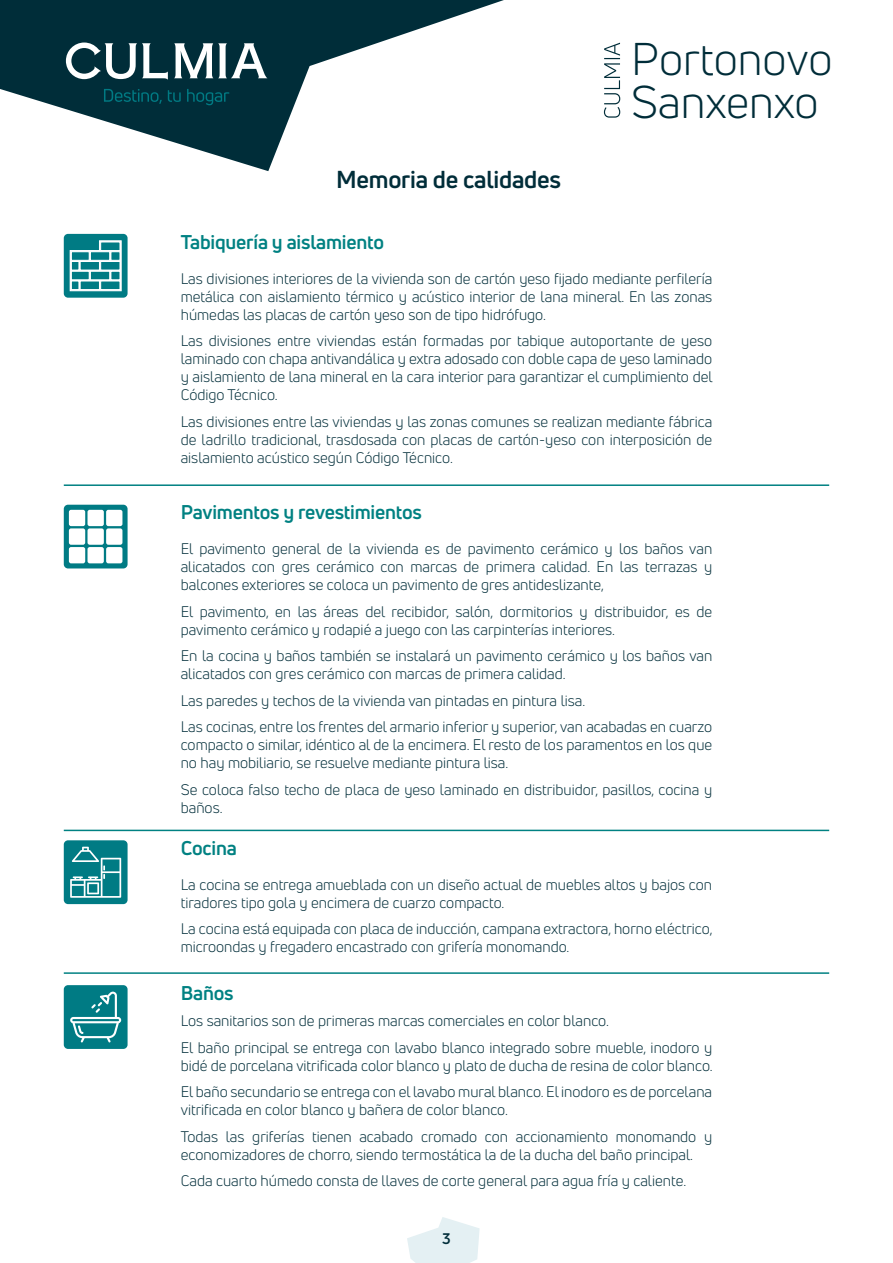
<style>
.page{position:relative;width:893px;height:1263px;background:#fff}
.page>*{position:absolute;margin:0;border:0;box-sizing:border-box;transform-origin:0 0}
.t1{font:44.85px/43.8px "Uni Neue";color:#002d39}
.t2{font:700 24px "Uni Neue";letter-spacing:-.01em;color:#002d39}
.t3{font:700 19.5px "Uni Neue";letter-spacing:-.01em;color:#008182}
.t4{font:15px/18px "Uni Neue";color:#002d39}
.t5{font:700 15px "Uni Neue";color:#002d39}
</style>
<div class="page">
<svg style="left:0;top:0;width:504px;height:171px"></svg>
<svg style="left:407px;top:1217px;width:73px;height:46px"></svg>
<svg style="left:174px;top:43px;width:93px;height:35px"></svg>
<svg style="left:66px;top:43px;width:102px;height:37px"></svg>
<svg style="left:104px;top:89px;width:125px;height:16px;background:#003e49"></svg>
<svg style="left:604px;top:43px;width:16px;height:75px"></svg>
<svg style="left:64px;top:505px;width:64px;height:63px;background:#10838b"></svg>
<div style="left:70px;top:511px;width:14px;height:14px;background:#fff"></div>
<div style="left:69px;top:510px;width:16px;height:16px;border:2px solid #fff"></div>
<div style="left:70px;top:548px;width:14px;height:14px;background:#fff"></div>
<div style="left:69px;top:547px;width:16px;height:16px;border:2px solid #fff"></div>
<div style="left:88px;top:548px;width:15px;height:14px;background:#fff"></div>
<div style="left:88px;top:547px;width:16px;height:16px;border:2px solid #fff"></div>
<div style="left:107px;top:548px;width:15px;height:14px;background:#fff"></div>
<div style="left:106px;top:547px;width:16px;height:16px;border:2px solid #fff"></div>
<div style="left:88px;top:511px;width:15px;height:14px;background:#fff"></div>
<div style="left:88px;top:510px;width:16px;height:16px;border:2px solid #fff"></div>
<div style="left:107px;top:511px;width:15px;height:14px;background:#fff"></div>
<div style="left:106px;top:510px;width:16px;height:16px;border:2px solid #fff"></div>
<div style="left:70px;top:529px;width:14px;height:15px;background:#fff"></div>
<div style="left:69px;top:528px;width:16px;height:17px;border:2px solid #fff"></div>
<div style="left:88px;top:529px;width:15px;height:15px;background:#fff"></div>
<div style="left:88px;top:528px;width:16px;height:17px;border:2px solid #fff"></div>
<div style="left:107px;top:529px;width:15px;height:15px;background:#fff"></div>
<div style="left:106px;top:528px;width:16px;height:17px;border:2px solid #fff"></div>
<hr style="left:64px;top:830px;width:765px;height:1px;background:#008182">
<hr style="left:64px;top:972px;width:765px;height:2px;background:#008182">
<hr style="left:64px;top:484px;width:765px;height:2px;background:#008182">
<div style="left:64px;top:840px;width:64px;height:64px;background:#007b84;border-radius:4px"></div>
<svg style="left:70px;top:847px;width:51px;height:51px"></svg>
<div style="left:64px;top:985px;width:64px;height:64px;background:#007b84;border-radius:4px"></div>
<svg style="left:70px;top:991px;width:51px;height:51px"></svg>
<div style="left:64px;top:234px;width:64px;height:64px;background:#007b84;border-radius:4px"></div>
<svg style="left:69px;top:240px;width:53px;height:51px"></svg>
<h2 class="t2" style="left:336px;top:164px;width:226px">Memoria de calidades</h2>
<h1 class="t1" style="left:631px;top:37px;width:203px">Portonovo<br>Sanxenxo</h1>
<h3 class="t3" style="left:181px;top:229px;width:205px">Tabiquería y aislamiento</h3>
<p class="t4" style="left:181px;top:269px;width:533px;text-align:justify">Las divisiones interiores de la vivienda son de cartón yeso fijado mediante perfilería metálica con aislamiento térmico y acústico interior de lana mineral. En las zonas húmedas las placas de cartón yeso son de tipo hidrófugo.</p>
<p class="t4" style="left:181px;top:332px;width:533px;text-align:justify">Las divisiones entre viviendas están formadas por tabique autoportante de yeso laminado con chapa antivandálica y extra adosado con doble capa de yeso laminado y aislamiento de lana mineral en la cara interior para garantizar el cumplimiento del Código Técnico.</p>
<p class="t4" style="left:181px;top:412px;width:533px;text-align:justify">Las divisiones entre las viviendas y las zonas comunes se realizan mediante fábrica de ladrillo tradicional, trasdosada con placas de cartón-yeso con interposición de aislamiento acústico según Código Técnico.</p>
<h3 class="t3" style="left:181px;top:500px;width:243px">Pavimentos y revestimientos</h3>
<p class="t4" style="left:181px;top:540px;width:533px;text-align:justify">El pavimento general de la vivienda es de pavimento cerámico y los baños van alicatados con gres cerámico con marcas de primera calidad. En las terrazas y balcones exteriores se coloca un pavimento de gres antideslizante,</p>
<p class="t4" style="left:181px;top:602px;width:533px">El pavimento, en las áreas del recibidor, salón, dormitorios y distribuidor, es de pavimento cerámico y rodapié a juego con las carpinterías interiores.</p>
<p class="t4" style="left:181px;top:647px;width:533px">En la cocina y baños también se instalará un pavimento cerámico y los baños van alicatados con gres cerámico con marcas de primera calidad.</p>
<p class="t4" style="left:181px;top:687px;width:533px;line-height:26.5px">Las paredes y techos de la vivienda van pintadas en pintura lisa.<br>Las cocinas, entre los frentes del armario inferior y superior, van acabadas en cuarzo</p>
<p class="t4" style="left:181px;top:736px;width:533px">compacto o similar, idéntico al de la encimera. El resto de los paramentos en los que no hay mobiliario, se resuelve mediante pintura lisa.</p>
<p class="t4" style="left:181px;top:780px;width:533px">Se coloca falso techo de placa de yeso laminado en distribuidor, pasillos, cocina y baños.</p>
<h3 class="t3" style="left:181px;top:836px;width:58px">Cocina</h3>
<p class="t4" style="left:181px;top:875px;width:533px">La cocina se entrega amueblada con un diseño actual de muebles altos y bajos con tiradores tipo gola y encimera de cuarzo compacto.</p>
<p class="t4" style="left:181px;top:920px;width:533px">La cocina está equipada con placa de inducción, campana extractora, horno eléctrico, microondas y fregadero encastrado con grifería monomando.</p>
<h3 class="t3" style="left:181px;top:980px;width:55px">Baños</h3>
<p class="t4" style="left:181px;top:1007px;width:533px;line-height:26.5px">Los sanitarios son de primeras marcas comerciales en color blanco.<br>El baño principal se entrega con lavabo blanco integrado sobre mueble, inodoro y</p>
<p class="t4" style="left:181px;top:1052px;width:533px;line-height:26.5px">bidé de porcelana vitrificada color blanco y plato de ducha de resina de color blanco.<br>El baño secundario se entrega con el lavabo mural blanco. El inodoro es de porcelana</p>
<p class="t4" style="left:181px;top:1096px;width:533px;line-height:26.5px">vitrificada en color blanco y bañera de color blanco.<br>Todas las griferías tienen acabado cromado con accionamiento monomando y</p>
<p class="t4" style="left:181px;top:1141px;width:514px;line-height:26.5px">economizadores de chorro, siendo termostática la de la ducha del baño principal.<br>Cada cuarto húmedo consta de llaves de corte general para agua fría y caliente.</p>
<p class="t5" style="left:442px;top:1229px;width:10px">3</p>
</div>
